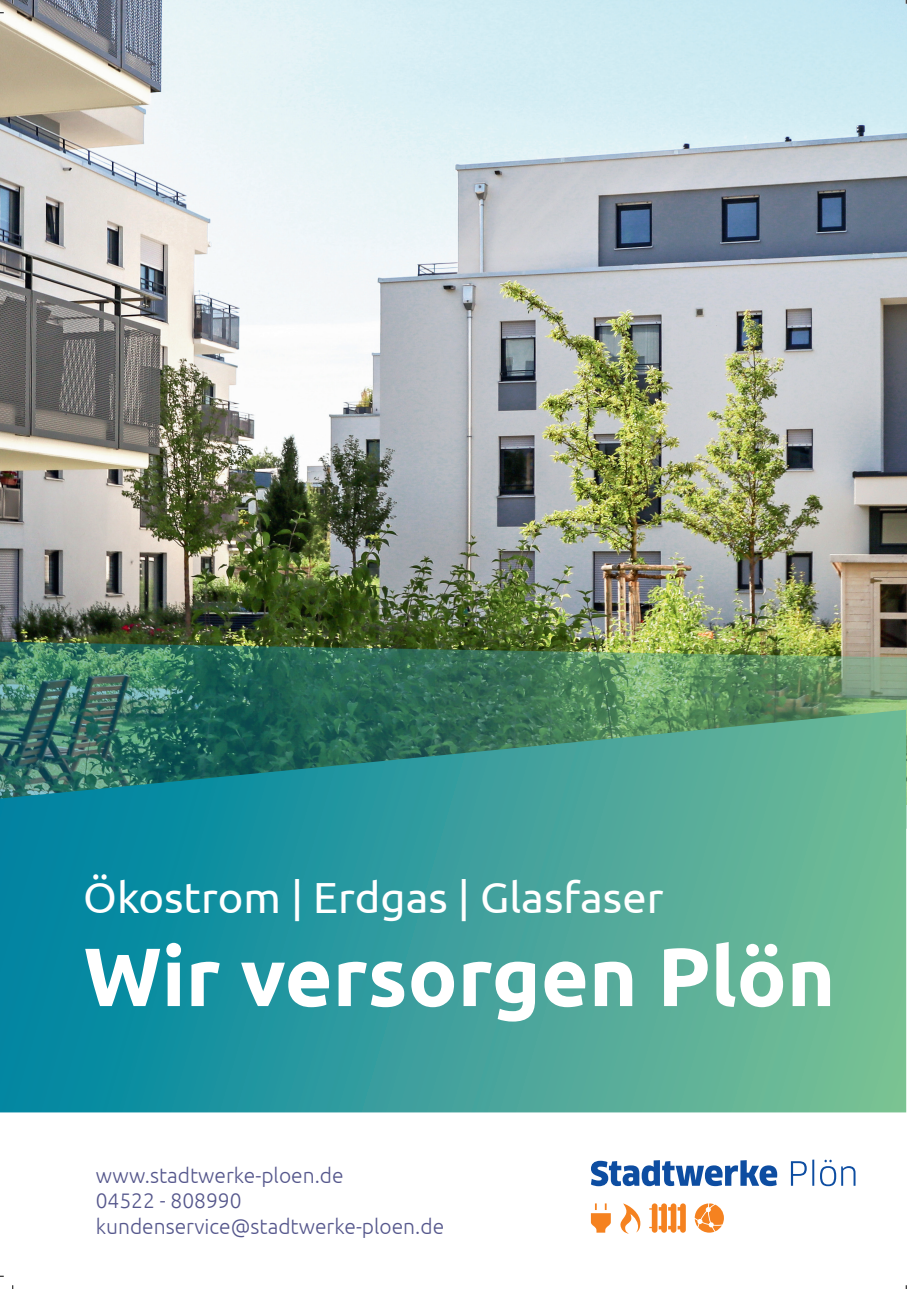
<style>
.page{position:relative;width:919px;height:1289px;background:#fff}
.page>*{position:absolute;margin:0;border:0;box-sizing:border-box;transform-origin:0 0}
.t1{font:700 82.5px "Ubuntu";color:#fff}
.t2{font:43.5px "Ubuntu";color:#fff}
.t3{font:300 21px/25.2px "Ubuntu";color:#55578c}
</style>
<div class="page">
<img style="left:0;top:0;width:906px;height:641px">
<img style="left:0;top:641px;width:906px;height:68px">
<svg style="left:0;top:709px;width:906px;height:403px;background:#3a9b95"></svg>
<svg style="left:591px;top:1159px;width:264px;height:27px"></svg>
<svg style="left:620px;top:1203px;width:20px;height:30px"></svg>
<svg style="left:591px;top:1203px;width:19px;height:29px"></svg>
<svg style="left:649px;top:1203px;width:36px;height:29px"></svg>
<svg style="left:694px;top:1203px;width:29px;height:29px"></svg>
<h2 class="t2" style="left:83px;top:871px;width:581px">Ökostrom | Erdgas | Glasfaser</h2>
<h1 class="t1" style="left:84px;top:926px;width:753px">Wir versorgen Plön</h1>
<p class="t3" style="left:96px;top:1162px;width:350px">www.stadtwerke-ploen.de<br>04522 - 808990 kundenservice@stadtwerke-ploen.de</p>
</div>
